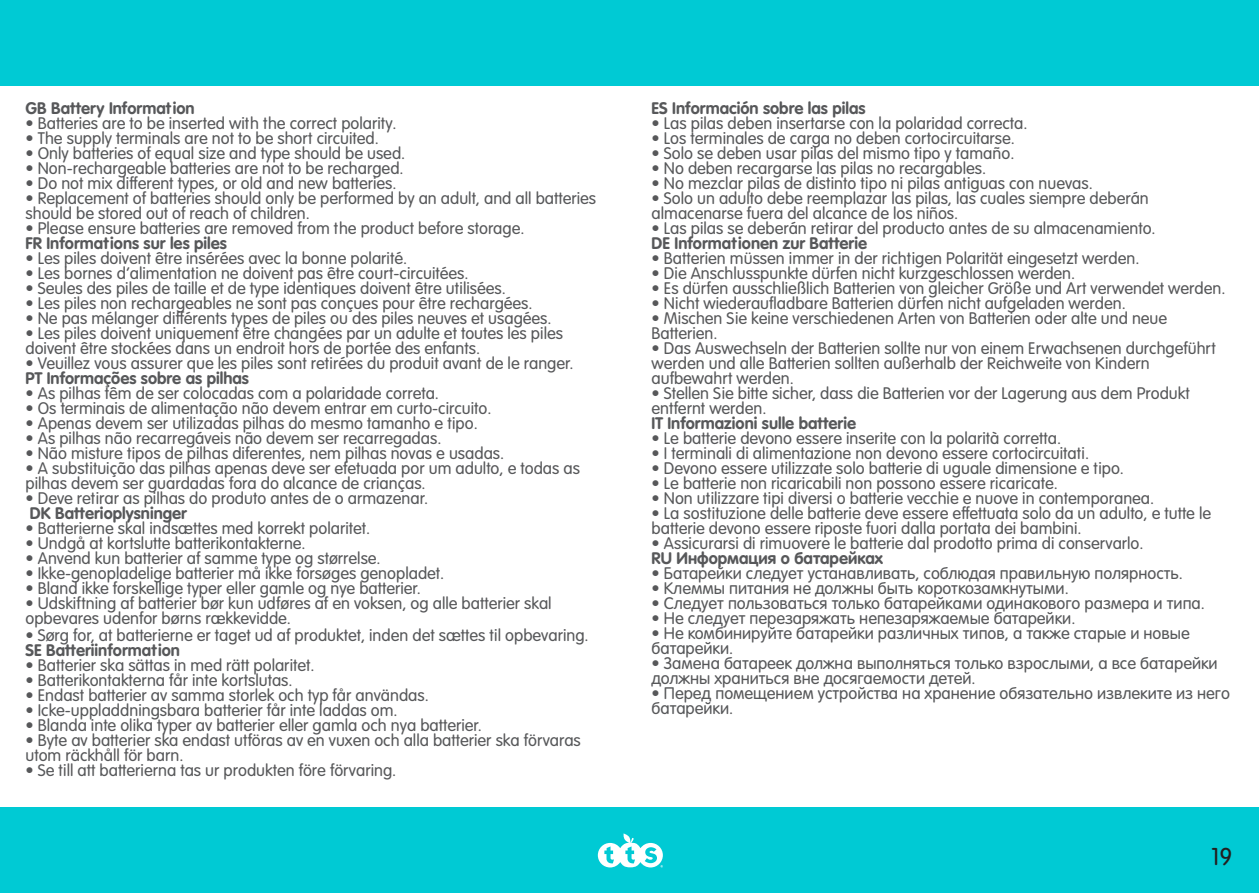
<style>
.page{position:relative;width:1259px;height:893px;background:#fff}
.page>*{position:absolute;margin:0;border:0;box-sizing:border-box;transform-origin:0 0}
.t1{font:24px "VAG Rounded Next";color:#231f20}
.t2{font:16.5px/15px "VAG Rounded Next";color:#57585a}
.t3{font:700 16.5px "VAG Rounded Next";color:#57585a}
</style>
<div class="page">
<div style="left:0;top:808px;width:1259px;height:85px;background:#00cad4"></div>
<div style="left:0;top:0;width:1259px;height:85px;background:#00cad4"></div>
<svg style="left:598px;top:833px;width:65px;height:34px"></svg>
<p class="t3" style="left:26px;top:97px;width:171px">GB Battery Information</p>
<p class="t2" style="left:26px;top:116px;width:373px">• Batteries are to be inserted with the correct polarity.</p>
<p class="t2" style="left:26px;top:131px;width:355px">• The supply terminals are not to be short circuited.</p>
<p class="t2" style="left:26px;top:146px;width:381px">• Only batteries of equal size and type should be used.</p>
<p class="t2" style="left:26px;top:161px;width:379px">• Non-rechargeable batteries are not to be recharged.</p>
<p class="t2" style="left:26px;top:176px;width:372px">• Do not mix different types, or old and new batteries.</p>
<p class="t2" style="left:26px;top:191px;width:572px">• Replacement of batteries should only be performed by an adult, and all batteries should be stored out of reach of children.</p>
<p class="t2" style="left:26px;top:221px;width:500px">• Please ensure batteries are removed from the product before storage.</p>
<p class="t3" style="left:26px;top:232px;width:203px">FR Informations sur les piles</p>
<p class="t2" style="left:26px;top:251px;width:383px">• Les piles doivent être insérées avec la bonne polarité.</p>
<p class="t2" style="left:26px;top:266px;width:444px">• Les bornes d’alimentation ne doivent pas être court-circuitées.</p>
<p class="t2" style="left:26px;top:281px;width:482px">• Seules des piles de taille et de type identiques doivent être utilisées.</p>
<p class="t2" style="left:26px;top:296px;width:508px">• Les piles non rechargeables ne sont pas conçues pour être rechargées.</p>
<p class="t2" style="left:26px;top:311px;width:527px">• Ne pas mélanger différents types de piles ou des piles neuves et usagées.</p>
<p class="t2" style="left:26px;top:326px;width:539px">• Les piles doivent uniquement être changées par un adulte et toutes les piles doivent être stockées dans un endroit hors de portée des enfants.</p>
<p class="t2" style="left:26px;top:356px;width:549px">• Veuillez vous assurer que les piles sont retirées du produit avant de le ranger.</p>
<p class="t3" style="left:26px;top:367px;width:225px">PT Informações sobre as pilhas</p>
<p class="t2" style="left:26px;top:386px;width:415px">• As pilhas têm de ser colocadas com a polaridade correta.</p>
<p class="t2" style="left:26px;top:401px;width:467px">• Os terminais de alimentação não devem entrar em curto-circuito.</p>
<p class="t2" style="left:26px;top:416px;width:454px">• Apenas devem ser utilizadas pilhas do mesmo tamanho e tipo.</p>
<p class="t2" style="left:26px;top:431px;width:417px">• As pilhas não recarregáveis não devem ser recarregadas.</p>
<p class="t2" style="left:26px;top:446px;width:480px">• Não misture tipos de pilhas diferentes, nem pilhas novas e usadas.</p>
<p class="t2" style="left:26px;top:461px;width:556px">• A substituição das pilhas apenas deve ser efetuada por um adulto, e todas as pilhas devem ser guardadas fora do alcance de crianças.</p>
<p class="t2" style="left:26px;top:491px;width:404px">• Deve retirar as pilhas do produto antes de o armazenar.</p>
<p class="t3" style="left:30px;top:502px;width:158px">DK Batterioplysninger</p>
<p class="t2" style="left:26px;top:521px;width:346px">• Batterierne skal indsættes med korrekt polaritet.</p>
<p class="t2" style="left:26px;top:536px;width:282px">• Undgå at kortslutte batterikontakterne.</p>
<p class="t2" style="left:26px;top:551px;width:357px">• Anvend kun batterier af samme type og størrelse.</p>
<p class="t2" style="left:26px;top:566px;width:420px">• Ikke-genopladelige batterier må ikke forsøges genopladet.</p>
<p class="t2" style="left:26px;top:581px;width:397px">• Bland ikke forskellige typer eller gamle og nye batterier.</p>
<p class="t2" style="left:26px;top:596px;width:528px">• Udskiftning af batterier bør kun udføres af en voksen, og alle batterier skal opbevares udenfor børns rækkevidde.</p>
<p class="t2" style="left:26px;top:628px;width:564px">• Sørg for, at batterierne er taget ud af produktet, inden det sættes til opbevaring.</p>
<p class="t3" style="left:26px;top:640px;width:156px">SE Batteriinformation</p>
<p class="t2" style="left:26px;top:658px;width:290px">• Batterier ska sättas in med rätt polaritet.</p>
<p class="t2" style="left:26px;top:673px;width:269px">• Batterikontakterna får inte kortslutas.</p>
<p class="t2" style="left:26px;top:688px;width:405px">• Endast batterier av samma storlek och typ får användas.</p>
<p class="t2" style="left:26px;top:703px;width:374px">• Icke-uppladdningsbara batterier får inte laddas om.</p>
<p class="t2" style="left:26px;top:718px;width:458px">• Blanda inte olika typer av batterier eller gamla och nya batterier.</p>
<p class="t2" style="left:26px;top:733px;width:557px">• Byte av batterier ska endast utföras av en vuxen och alla batterier ska förvaras utom räckhåll för barn.</p>
<p class="t2" style="left:26px;top:763px;width:372px">• Se till att batterierna tas ur produkten före förvaring.</p>
<p class="t3" style="left:651px;top:97px;width:215px">ES Información sobre las pilas</p>
<p class="t2" style="left:651px;top:116px;width:377px">• Las pilas deben insertarse con la polaridad correcta.</p>
<p class="t2" style="left:651px;top:131px;width:365px">• Los terminales de carga no deben cortocircuitarse.</p>
<p class="t2" style="left:651px;top:146px;width:364px">• Solo se deben usar pilas del mismo tipo y tamaño.</p>
<p class="t2" style="left:651px;top:161px;width:336px">• No deben recargarse las pilas no recargables.</p>
<p class="t2" style="left:651px;top:176px;width:443px">• No mezclar pilas de distinto tipo ni pilas antiguas con nuevas.</p>
<p class="t2" style="left:651px;top:191px;width:499px">• Solo un adulto debe reemplazar las pilas, las cuales siempre deberán almacenarse fuera del alcance de los niños.</p>
<p class="t2" style="left:651px;top:221px;width:505px">• Las pilas se deberán retirar del producto antes de su almacenamiento.</p>
<p class="t3" style="left:651px;top:232px;width:217px">DE Informationen zur Batterie</p>
<p class="t2" style="left:651px;top:251px;width:489px">• Batterien müssen immer in der richtigen Polarität eingesetzt werden.</p>
<p class="t2" style="left:651px;top:266px;width:425px">• Die Anschlusspunkte dürfen nicht kurzgeschlossen werden.</p>
<p class="t2" style="left:651px;top:281px;width:575px">• Es dürfen ausschließlich Batterien von gleicher Größe und Art verwendet werden.</p>
<p class="t2" style="left:651px;top:296px;width:476px">• Nicht wiederaufladbare Batterien dürfen nicht aufgeladen werden.</p>
<p class="t2" style="left:651px;top:311px;width:517px">• Mischen Sie keine verschiedenen Arten von Batterien oder alte und neue<br>Batterien.</p>
<p class="t2" style="left:651px;top:341px;width:565px">• Das Auswechseln der Batterien sollte nur von einem Erwachsenen durchgeführt werden und alle Batterien sollten außerhalb der Reichweite von Kindern aufbewahrt werden.</p>
<p class="t2" style="left:651px;top:386px;width:539px">• Stellen Sie bitte sicher, dass die Batterien vor der Lagerung aus dem Produkt entfernt werden.</p>
<p class="t3" style="left:651px;top:412px;width:206px">IT Informazioni sulle batterie</p>
<p class="t2" style="left:651px;top:431px;width:411px">• Le batterie devono essere inserite con la polarità corretta.</p>
<p class="t2" style="left:651px;top:446px;width:439px">• I terminali di alimentazione non devono essere cortocircuitati.</p>
<p class="t2" style="left:651px;top:461px;width:474px">• Devono essere utilizzate solo batterie di uguale dimensione e tipo.</p>
<p class="t2" style="left:651px;top:476px;width:408px">• Le batterie non ricaricabili non possono essere ricaricate.</p>
<p class="t2" style="left:651px;top:491px;width:504px">• Non utilizzare tipi diversi o batterie vecchie e nuove in contemporanea.</p>
<p class="t2" style="left:651px;top:506px;width:561px">• La sostituzione delle batterie deve essere effettuata solo da un adulto, e tutte le batterie devono essere riposte fuori dalla portata dei bambini.</p>
<p class="t2" style="left:651px;top:536px;width:493px">• Assicurarsi di rimuovere le batterie dal prodotto prima di conservarlo.</p>
<p class="t3" style="left:651px;top:547px;width:233px">RU Информация о батарейках</p>
<p class="t2" style="left:651px;top:566px;width:533px">• Батарейки следует устанавливать, соблюдая правильную полярность.</p>
<p class="t2" style="left:651px;top:581px;width:419px">• Клеммы питания не должны быть короткозамкнутыми.</p>
<p class="t2" style="left:651px;top:596px;width:555px">• Следует пользоваться только батарейками одинакового размера и типа.</p>
<p class="t2" style="left:651px;top:611px;width:425px">• Не следует перезаряжать непезаряжаемые батарейки.</p>
<p class="t2" style="left:651px;top:626px;width:540px">• Не комбинируйте батарейки различных типов, а также старые и новые батарейки.</p>
<p class="t2" style="left:651px;top:656px;width:567px">• Замена батареек должна выполняться только взрослыми, а все батарейки должны храниться вне досягаемости детей.</p>
<p class="t2" style="left:651px;top:686px;width:580px">• Перед помещением устройства на хранение обязательно извлеките из него батарейки.</p>
<p class="t1" style="left:1211px;top:842px;width:23px">19</p>
</div>
